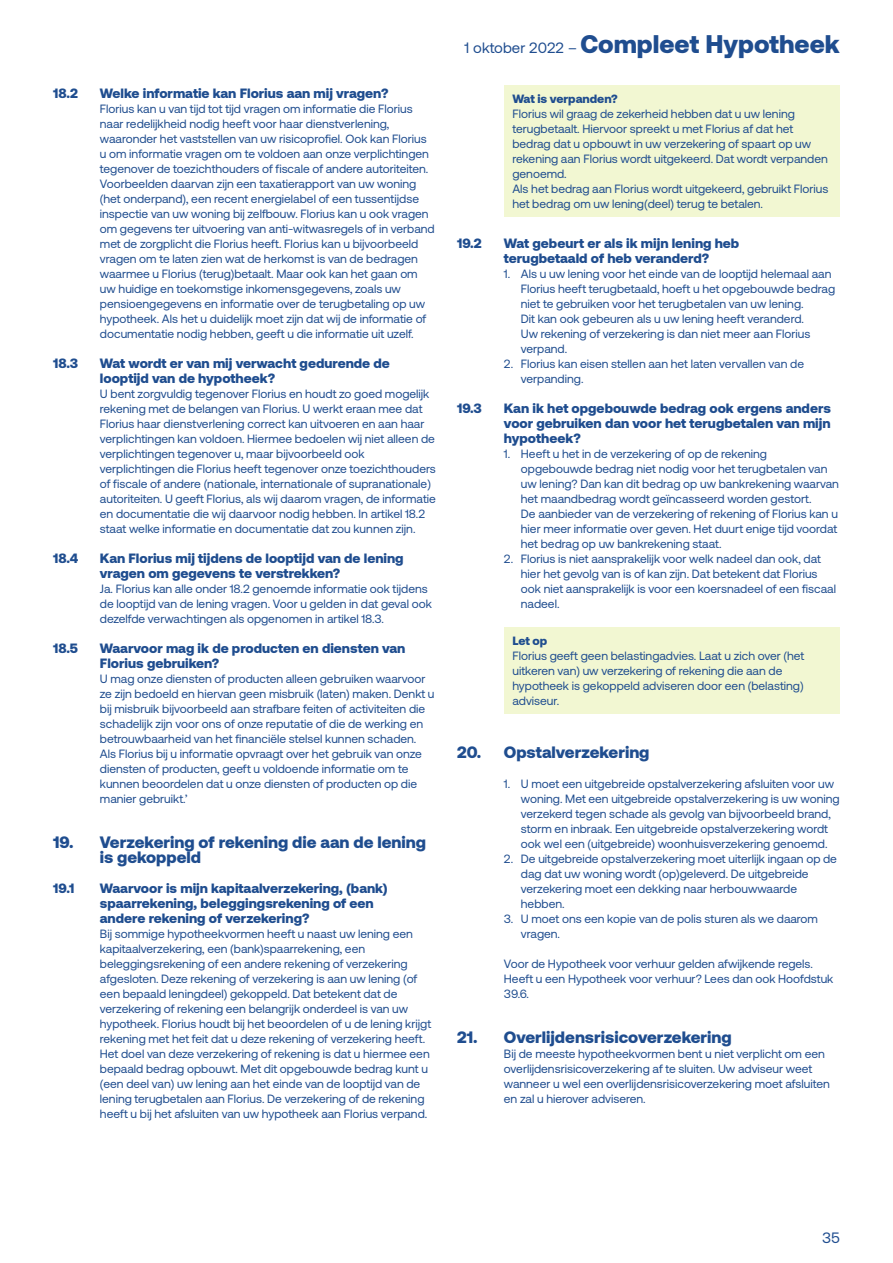
<style>
.page{position:relative;width:893px;height:1263px;background:#fff}
.page>*{position:absolute;margin:0;border:0;box-sizing:border-box;transform-origin:0 0}
.t1{font:900 25.5px "Aeonik";color:#1f4d8f}
.t2{font:900 16.5px/15px "Aeonik";color:#1f4d8f}
.t3{font:15px "Aeonik";color:#1f4d8f}
.t4{font:900 13.5px/15px "Aeonik";color:#1f4d8f}
.t5{font:12px/15px "Aeonik";color:#1f4d8f}
.t6{font:900 12px "Aeonik";color:#1f4d8f}
.s1{font-weight:400;font-size:15px}
</style>
<div class="page">
<div style="left:504px;top:86px;width:336px;height:131px;background:#f2f7d2"></div>
<div style="left:504px;top:627px;width:336px;height:86px;background:#f2f7d2"></div>
<p class="t4" style="left:53px;top:86px;width:26px">18.2</p>
<p class="t4" style="left:100px;top:86px;width:290px">Welke informatie kan Florius aan mij vragen?</p>
<p class="t5" style="left:100px;top:102px;width:336px">Florius kan u van tijd tot tijd vragen om informatie die Florius naar redelijkheid nodig heeft voor haar dienstverlening, waaronder het vaststellen van uw risicoprofiel. Ook kan Florius u om informatie vragen om te voldoen aan onze verplichtingen tegenover de toezichthouders of fiscale of andere autoriteiten.<br>Voorbeelden daarvan zijn een taxatierapport van uw woning (het onderpand), een recent energielabel of een tussentijdse inspectie van uw woning bij zelfbouw. Florius kan u ook vragen om gegevens ter uitvoering van anti-witwasregels of in verband met de zorgplicht die Florius heeft. Florius kan u bijvoorbeeld vragen om te laten zien wat de herkomst is van de bedragen waarmee u Florius (terug)betaalt. Maar ook kan het gaan om uw huidige en toekomstige inkomensgegevens, zoals uw pensioengegevens en informatie over de terugbetaling op uw hypotheek. Als het u duidelijk moet zijn dat wij de informatie of documentatie nodig hebben, geeft u die informatie uit uzelf.</p>
<p class="t4" style="left:53px;top:356px;width:26px">18.3</p>
<p class="t4" style="left:100px;top:356px;width:291px">Wat wordt er van mij verwacht gedurende de looptijd van de hypotheek?</p>
<p class="t5" style="left:100px;top:387px;width:337px">U bent zorgvuldig tegenover Florius en houdt zo goed mogelijk rekening met de belangen van Florius. U werkt eraan mee dat Florius haar dienstverlening correct kan uitvoeren en aan haar verplichtingen kan voldoen. Hiermee bedoelen wij niet alleen de verplichtingen tegenover u, maar bijvoorbeeld ook verplichtingen die Florius heeft tegenover onze toezichthouders of fiscale of andere (nationale, internationale of supranationale) autoriteiten. U geeft Florius, als wij daarom vragen, de informatie en documentatie die wij daarvoor nodig hebben. In artikel 18.2 staat welke informatie en documentatie dat zou kunnen zijn.</p>
<p class="t4" style="left:53px;top:551px;width:27px">18.4</p>
<p class="t4" style="left:100px;top:551px;width:305px">Kan Florius mij tijdens de looptijd van de lening vragen om gegevens te verstrekken?</p>
<p class="t5" style="left:100px;top:582px;width:334px">Ja. Florius kan alle onder 18.2 genoemde informatie ook tijdens de looptijd van de lening vragen. Voor u gelden in dat geval ook dezelfde verwachtingen als opgenomen in artikel 18.3.</p>
<p class="t4" style="left:53px;top:641px;width:26px">18.5</p>
<p class="t4" style="left:100px;top:641px;width:307px">Waarvoor mag ik de producten en diensten van<br>Florius gebruiken?</p>
<p class="t5" style="left:100px;top:672px;width:336px">U mag onze diensten of producten alleen gebruiken waarvoor ze zijn bedoeld en hiervan geen misbruik (laten) maken. Denkt u bij misbruik bijvoorbeeld aan strafbare feiten of activiteiten die schadelijk zijn voor ons of onze reputatie of die de werking en betrouwbaarheid van het financiële stelsel kunnen schaden.<br>Als Florius bij u informatie opvraagt over het gebruik van onze diensten of producten, geeft u voldoende informatie om te kunnen beoordelen dat u onze diensten of producten op die manier gebruikt.’</p>
<h2 class="t2" style="left:100px;top:835px;width:328px;text-indent:-47px">19. Verzekering of rekening die aan de lening is gekoppeld</h2>
<p class="t4" style="left:53px;top:881px;width:23px">19.1</p>
<p class="t4" style="left:100px;top:881px;width:289px">Waarvoor is mijn kapitaalverzekering, (bank) spaarrekening, beleggingsrekening of een andere rekening of verzekering?</p>
<p class="t5" style="left:100px;top:927px;width:333px">Bij sommige hypotheekvormen heeft u naast uw lening een kapitaalverzekering, een (bank)spaarrekening, een beleggingsrekening of een andere rekening of verzekering afgesloten. Deze rekening of verzekering is aan uw lening (of een bepaald leningdeel) gekoppeld. Dat betekent dat de verzekering of rekening een belangrijk onderdeel is van uw hypotheek. Florius houdt bij het beoordelen of u de lening krijgt rekening met het feit dat u deze rekening of verzekering heeft.<br>Het doel van deze verzekering of rekening is dat u hiermee een bepaald bedrag opbouwt. Met dit opgebouwde bedrag kunt u (een deel van) uw lening aan het einde van de looptijd van de lening terugbetalen aan Florius. De verzekering of de rekening heeft u bij het afsluiten van uw hypotheek aan Florius verpand.</p>
<h1 class="t1" style="left:464px;top:29px;width:377px"><span class="s1">1 oktober 2022 –</span> Compleet Hypotheek</h1>
<p class="t6" style="left:512px;top:92px;width:107px">Wat is verpanden?</p>
<p class="t5" style="left:512px;top:107px;width:317px">Florius wil graag de zekerheid hebben dat u uw lening terugbetaalt. Hiervoor spreekt u met Florius af dat het bedrag dat u opbouwt in uw verzekering of spaart op uw rekening aan Florius wordt uitgekeerd. Dat wordt verpanden genoemd.<br>Als het bedrag aan Florius wordt uitgekeerd, gebruikt Florius het bedrag om uw lening(deel) terug te betalen.</p>
<p class="t4" style="left:457px;top:236px;width:26px">19.2</p>
<p class="t4" style="left:504px;top:236px;width:237px">Wat gebeurt er als ik mijn lening heb terugbetaald of heb veranderd?</p>
<p class="t5" style="left:521px;top:267px;width:316px;text-indent:-17px">1. Als u uw lening voor het einde van de looptijd helemaal aan Florius heeft terugbetaald, hoeft u het opgebouwde bedrag niet te gebruiken voor het terugbetalen van uw lening.<br>Dit kan ook gebeuren als u uw lening heeft veranderd.<br>Uw rekening of verzekering is dan niet meer aan Florius verpand.</p>
<p class="t5" style="left:521px;top:357px;width:285px;text-indent:-17px">2. Florius kan eisen stellen aan het laten vervallen van de verpanding.</p>
<p class="t4" style="left:457px;top:401px;width:26px">19.3</p>
<p class="t4" style="left:504px;top:401px;width:328px;text-align:justify">Kan ik het opgebouwde bedrag ook ergens anders voor gebruiken dan voor het terugbetalen van mijn hypotheek?</p>
<p class="t5" style="left:521px;top:447px;width:320px;text-indent:-17px">1. Heeft u het in de verzekering of op de rekening opgebouwde bedrag niet nodig voor het terugbetalen van uw lening? Dan kan dit bedrag op uw bankrekening waarvan het maandbedrag wordt geïncasseerd worden gestort.<br>De aanbieder van de verzekering of rekening of Florius kan u hier meer informatie over geven. Het duurt enige tijd voordat het bedrag op uw bankrekening staat.</p>
<p class="t5" style="left:521px;top:552px;width:317px;text-indent:-17px">2. Florius is niet aansprakelijk voor welk nadeel dan ook, dat hier het gevolg van is of kan zijn. Dat betekent dat Florius ook niet aansprakelijk is voor een koersnadeel of een fiscaal nadeel.</p>
<p class="t6" style="left:512px;top:633px;width:36px">Let op</p>
<p class="t5" style="left:512px;top:648px;width:293px">Florius geeft geen belastingadvies. Laat u zich over (het uitkeren van) uw verzekering of rekening die aan de hypotheek is gekoppeld adviseren door een (belasting) adviseur.</p>
<h2 class="t2" style="left:457px;top:745px;width:194px">20. Opstalverzekering</h2>
<p class="t5" style="left:521px;top:777px;width:320px;text-indent:-17px">1. U moet een uitgebreide opstalverzekering afsluiten voor uw woning. Met een uitgebreide opstalverzekering is uw woning verzekerd tegen schade als gevolg van bijvoorbeeld brand, storm en inbraak. Een uitgebreide opstalverzekering wordt ook wel een (uitgebreide) woonhuisverzekering genoemd.</p>
<p class="t5" style="left:521px;top:852px;width:318px;text-indent:-17px">2. De uitgebreide opstalverzekering moet uiterlijk ingaan op de dag dat uw woning wordt (op)geleverd. De uitgebreide verzekering moet een dekking naar herbouwwaarde hebben.</p>
<p class="t5" style="left:521px;top:912px;width:299px;text-indent:-17px">3. U moet ons een kopie van de polis sturen als we daarom vragen.</p>
<p class="t5" style="left:504px;top:957px;width:331px">Voor de Hypotheek voor verhuur gelden afwijkende regels.<br>Heeft u een Hypotheek voor verhuur? Lees dan ook Hoofdstuk<br>39.6.</p>
<h2 class="t2" style="left:457px;top:1030px;width:276px">21. Overlijdensrisicoverzekering</h2>
<p class="t5" style="left:504px;top:1047px;width:328px">Bij de meeste hypotheekvormen bent u niet verplicht om een overlijdensrisicoverzekering af te sluiten. Uw adviseur weet wanneer u wel een overlijdensrisicoverzekering moet afsluiten en zal u hierover adviseren.</p>
<p class="t3" style="left:822px;top:1229px;width:19px">35</p>
</div>
